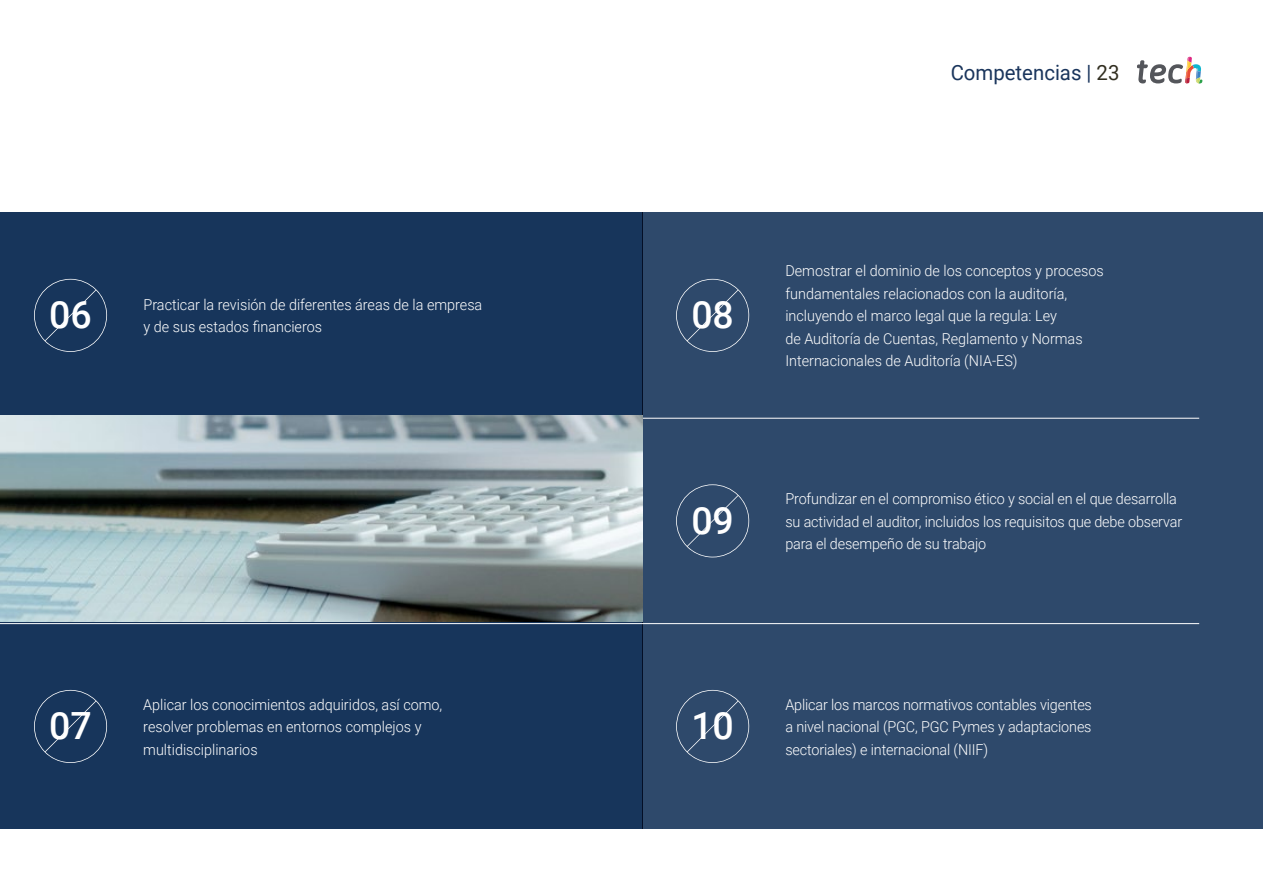
<style>
.page{position:relative;width:1263px;height:893px;background:#fff}
.page>*{position:absolute;margin:0;border:0;box-sizing:border-box;transform-origin:0 0}
.t1{font:500 37.5px "Roboto";color:#fff}
.t2{font:21px "Roboto";color:#1a355c}
.t3{font:300 15px/22.5px "Roboto";color:#fff;scale:.96 1}
.s1{color:#312e20}
</style>
<div class="page">
<svg style="left:1137px;top:57px;width:65px;height:27px"></svg>
<div style="left:0;top:213px;width:642px;height:616px;background:#17355b"></div>
<div style="left:642px;top:213px;width:621px;height:616px;background:#2e496b"></div>
<svg style="left:34px;top:279px;width:73px;height:73px"></svg>
<svg style="left:676px;top:279px;width:73px;height:73px"></svg>
<svg style="left:34px;top:690px;width:73px;height:73px"></svg>
<svg style="left:676px;top:484px;width:73px;height:73px"></svg>
<svg style="left:676px;top:690px;width:73px;height:73px"></svg>
<hr style="left:0;top:418px;width:1199px;height:1px;background:#fff">
<hr style="left:0;top:623px;width:1199px;height:1px;background:#fff">
<img style="left:0;top:416px;width:642px;height:205px">
<h2 class="t2" style="left:951px;top:57px;width:170px">Competencias | <span class="s1">23</span></h2>
<p class="t3" style="left:144px;top:293px;width:354px">Practicar la revisión de diferentes áreas de la empresa y de sus estados financieros</p>
<h1 class="t1" style="left:49px;top:288px;width:44px">06</h1>
<h1 class="t1" style="left:691px;top:288px;width:44px">08</h1>
<h1 class="t1" style="left:691px;top:494px;width:44px">09</h1>
<p class="t3" style="left:785px;top:259px;width:333px">Demostrar el dominio de los conceptos y procesos fundamentales relacionados con la auditoría, incluyendo el marco legal que la regula: Ley<br>de Auditoría de Cuentas, Reglamento y Normas Internacionales de Auditoría (NIA-ES)</p>
<p class="t3" style="left:785px;top:487px;width:415px">Profundizar en el compromiso ético y social en el que desarrolla su actividad el auditor, incluidos los requisitos que debe observar para el desempeño de su trabajo</p>
<h1 class="t1" style="left:49px;top:699px;width:44px">07</h1>
<p class="t3" style="left:143px;top:692px;width:313px">Aplicar los conocimientos adquiridos, así como, resolver problemas en entornos complejos y multidisciplinarios</p>
<h1 class="t1" style="left:691px;top:699px;width:44px">10</h1>
<p class="t3" style="left:785px;top:692px;width:321px;text-align:justify">Aplicar los marcos normativos contables vigentes a nivel nacional (PGC, PGC Pymes y adaptaciones sectoriales) e internacional (NIIF)</p>
</div>
